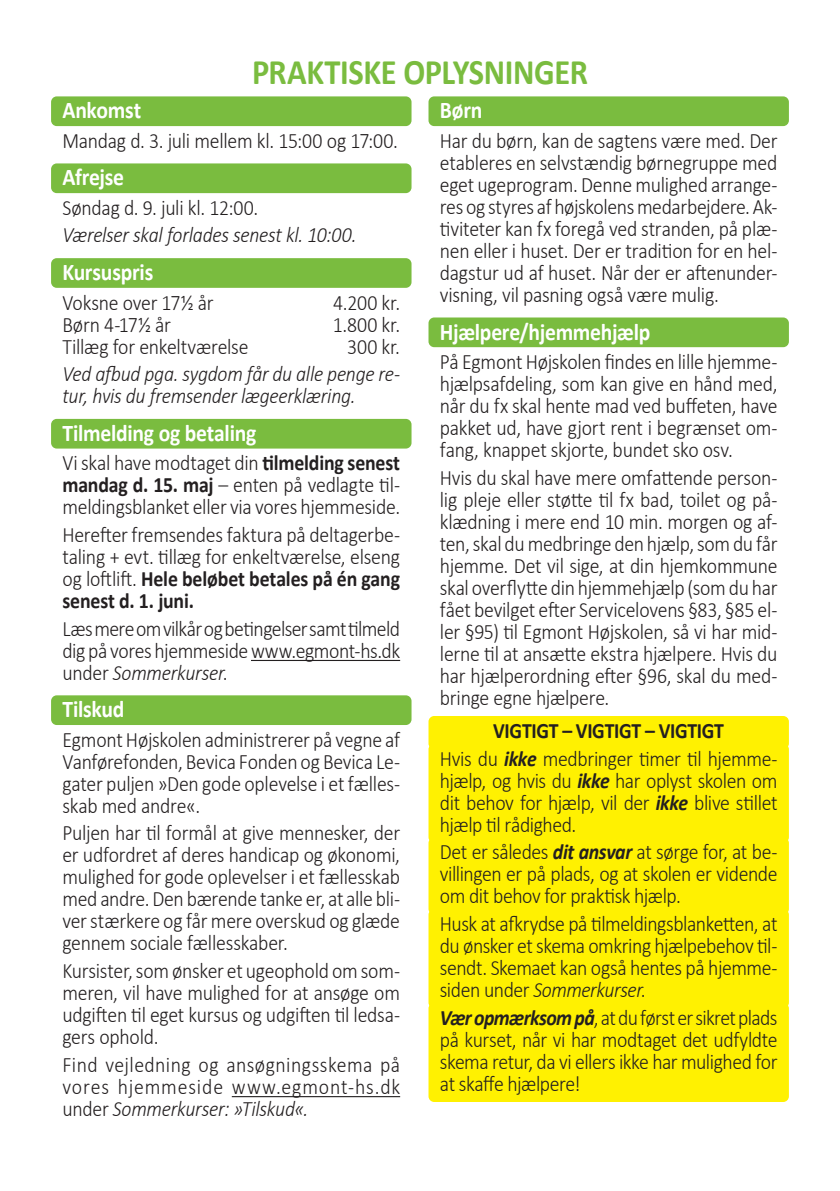
<style>
.page{position:relative;width:840px;height:1191px;background:#fff}
.page>*{position:absolute;margin:0;border:0;box-sizing:border-box;transform-origin:0 0}
.Underrubrik_1{font:700 36px "Calibri";letter-spacing:-.015em;color:#7abc3f;scale:.9 1}
.Overskrift_farvet_bj{font:700 24px "Calibri";letter-spacing:-.01em;color:#fff;scale:.9 1}
.Brødtekst_prakopl{font:300 22px/22px "Calibri";letter-spacing:-.015em;color:#231f20;text-align:justify;scale:.9 1}
.Gul_fremhævning{font:300 22px/22px "Calibri";letter-spacing:-.025em;color:#231f20;text-align:justify;scale:.9 1}
.Brødtekst_prakopl-2{font:italic 300 22px/22px "Calibri";letter-spacing:-.02em;color:#231f20;scale:.9 1}
.Gul_fremhævning-2{font:700 22px "Calibri";letter-spacing:-.015em;color:#231f20;scale:.9 1}
.s1{font-weight:700}
.s2{font-style:italic}
.s3{font-weight:700;font-style:italic}
</style>
<div class="page">
<div style="left:51px;top:96px;width:360px;height:30px;background:#7abc3f;border-radius:6px"></div>
<div style="left:51px;top:163px;width:360px;height:30px;background:#7abc3f;border-radius:6px"></div>
<div style="left:51px;top:258px;width:360px;height:30px;background:#7abc3f;border-radius:6px"></div>
<div style="left:51px;top:419px;width:360px;height:29px;background:#7abc3f;border-radius:6px"></div>
<hr style="left:251px;top:660px;width:149px;height:1px;background:#231f20">
<div style="left:51px;top:695px;width:360px;height:30px;background:#7abc3f;border-radius:6px"></div>
<hr style="left:232px;top:1096px;width:168px;height:1px;background:#231f20">
<div style="left:428px;top:96px;width:360px;height:30px;background:#7abc3f;border-radius:6px"></div>
<div style="left:428px;top:317px;width:360px;height:30px;background:#7abc3f;border-radius:6px"></div>
<div style="left:428px;top:716px;width:360px;height:33px;background:#fff101;border-radius:6px"></div>
<div style="left:428px;top:743px;width:360px;height:100px;background:#fff101;border-radius:6px"></div>
<div style="left:428px;top:837px;width:360px;height:77px;background:#fff101;border-radius:6px"></div>
<div style="left:428px;top:909px;width:360px;height:99px;background:#fff101;border-radius:6px"></div>
<div style="left:428px;top:1002px;width:360px;height:100px;background:#fff101;border-radius:6px"></div>
<p class="Underrubrik_1" style="left:252px;top:49px;width:374px">PRAKTISKE OPLYSNINGER</p>
<p class="Overskrift_farvet_bj" style="left:62px;top:95px;width:89px">Ankomst</p>
<p class="Brødtekst_prakopl" style="left:62px;top:129px;width:374px">Mandag d. 3. juli mellem kl. 15:00 og 17:00.</p>
<p class="Overskrift_farvet_bj" style="left:62px;top:162px;width:70px">Afrejse</p>
<p class="Brødtekst_prakopl" style="left:62px;top:196px;width:219px">Søndag d. 9. juli kl. 12:00.</p>
<p class="Brødtekst_prakopl-2" style="left:62px;top:224px;width:328px">Værelser skal forlades senest kl. 10:00.</p>
<p class="Overskrift_farvet_bj" style="left:62px;top:257px;width:102px">Kursuspris</p>
<p class="Brødtekst_prakopl" style="left:62px;top:291px;width:170px">Voksne over 17½ år</p>
<p class="Brødtekst_prakopl" style="left:333px;top:291px;width:76px">4.200 kr.</p>
<p class="Brødtekst_prakopl" style="left:62px;top:313px;width:122px">Børn 4-17½ år</p>
<p class="Brødtekst_prakopl" style="left:332px;top:313px;width:76px">1.800 kr.</p>
<p class="Brødtekst_prakopl" style="left:62px;top:335px;width:208px">Tillæg for enkeltværelse</p>
<p class="Brødtekst_prakopl" style="left:347px;top:335px;width:60px">300 kr.</p>
<p class="Brødtekst_prakopl-2" style="left:62px;top:363px;width:376px">Ved afbud pga. sygdom får du alle penge re&shy;tur, hvis du fremsender lægeerklæring.</p>
<p class="Overskrift_farvet_bj" style="left:62px;top:417px;width:217px">Tilmelding og betaling</p>
<p class="Brødtekst_prakopl" style="left:62px;top:452px;width:376px">Vi skal have modtaget din <span class="s1">tilmelding senest mandag d. 15. maj</span> – enten på vedlagte til&shy;meldingsblanket eller via vores hjemmeside.</p>
<p class="Brødtekst_prakopl" style="left:62px;top:523px;width:376px">Herefter fremsendes faktura på deltagerbe&shy;taling + evt. tillæg for enkeltværelse, elseng og loftlift. <span class="s1">Hele beløbet betales på én gang senest d. 1. juni.</span></p>
<p class="Brødtekst_prakopl" style="left:62px;top:617px;width:376px">Læs mere om vilkår og betingelser samt tilmeld dig på vores hjemmeside www.egmont-hs.dk under <span class="s2">Sommerkurser</span>.</p>
<p class="Overskrift_farvet_bj" style="left:62px;top:694px;width:70px">Tilskud</p>
<p class="Brødtekst_prakopl" style="left:62px;top:728px;width:376px">Egmont Højskolen administrerer på vegne af Vanførefonden, Bevica Fonden og Bevica Le&shy;gater puljen »Den gode oplevelse i et fælles&shy;skab med andre«.</p>
<p class="Brødtekst_prakopl" style="left:62px;top:822px;width:376px">Puljen har til formål at give mennesker, der er udfordret af deres handicap og økonomi, mulighed for gode oplevelser i et fællesskab med andre. Den bærende tanke er, at alle bli&shy;ver stærkere og får mere overskud og glæde gennem sociale fællesskaber.</p>
<p class="Brødtekst_prakopl" style="left:62px;top:959px;width:376px">Kursister, som ønsker et ugeophold om som&shy;meren, vil have mulighed for at ansøge om udgiften til eget kursus og udgiften til ledsa&shy;gers ophold.</p>
<p class="Brødtekst_prakopl" style="left:62px;top:1053px;width:376px">Find vejledning og ansøgningsskema på vores hjemmeside www.egmont-hs.dk under <span class="s2">Sommerkurser: »Tilskud«.</span></p>
<p class="Overskrift_farvet_bj" style="left:439px;top:95px;width:49px">Børn</p>
<p class="Brødtekst_prakopl" style="left:439px;top:129px;width:376px">Har du børn, kan de sagtens være med. Der etableres en selvstændig børnegruppe med eget ugeprogram. Denne mulighed arrange&shy;res og styres af højskolens medarbejdere. Ak&shy;tiviteter kan fx foregå ved stranden, på plæ&shy;nen eller i huset. Der er tradition for en hel&shy;dagstur ud af huset. Når der er aftenunder&shy;visning, vil pasning også være mulig.</p>
<p class="Overskrift_farvet_bj" style="left:439px;top:316px;width:235px">Hjælpere/hjemmehjælp</p>
<p class="Brødtekst_prakopl" style="left:439px;top:350px;width:376px">På Egmont Højskolen findes en lille hjemme&shy;hjælpsafdeling, som kan give en hånd med, når du fx skal hente mad ved buffeten, have pakket ud, have gjort rent i begrænset om&shy;fang, knappet skjorte, bundet sko osv.</p>
<p class="Brødtekst_prakopl" style="left:439px;top:466px;width:376px">Hvis du skal have mere omfattende person&shy;lig pleje eller støtte til fx bad, toilet og på&shy;klædning i mere end 10 min. morgen og af&shy;ten, skal du medbringe den hjælp, som du får hjemme. Det vil sige, at din hjemkommune skal overflytte din hjemmehjælp (som du har fået bevilget efter Servicelovens §83, §85 el&shy;ler §95) til Egmont Højskolen, så vi har mid&shy;lerne til at ansætte ekstra hjælpere. Hvis du har hjælperordning efter §96, skal du med&shy;bringe egne hjælpere.</p>
<p class="Gul_fremhævning-2" style="left:493px;top:716px;width:258px">VIGTIGT – VIGTIGT – VIGTIGT</p>
<p class="Gul_fremhævning" style="left:439px;top:747px;width:376px">Hvis du <span class="s3">ikke</span> medbringer timer til hjemme&shy;hjælp, og hvis du <span class="s3">ikke</span> har oplyst skolen om dit behov for hjælp, vil der <span class="s3">ikke</span> blive stillet hjælp til rådighed.</p>
<p class="Gul_fremhævning" style="left:439px;top:841px;width:376px">Det er således <span class="s3">dit ansvar</span> at sørge for, at be&shy;villingen er på plads, og at skolen er vidende om dit behov for praktisk hjælp.</p>
<p class="Gul_fremhævning" style="left:439px;top:912px;width:376px">Husk at afkrydse på tilmeldingsblanketten, at du ønsker et skema omkring hjælpebehov til&shy;sendt. Skemaet kan også hentes på hjemme&shy;siden under <span class="s2">Sommerkurser</span>.</p>
<p class="Gul_fremhævning" style="left:439px;top:1006px;width:376px"><span class="s3">Vær opmærksom på</span>, at du først er sikret plads på kurset, når vi har modtaget det udfyldte skema retur, da vi ellers ikke har mulighed for at skaffe hjælpere!</p>
</div>
